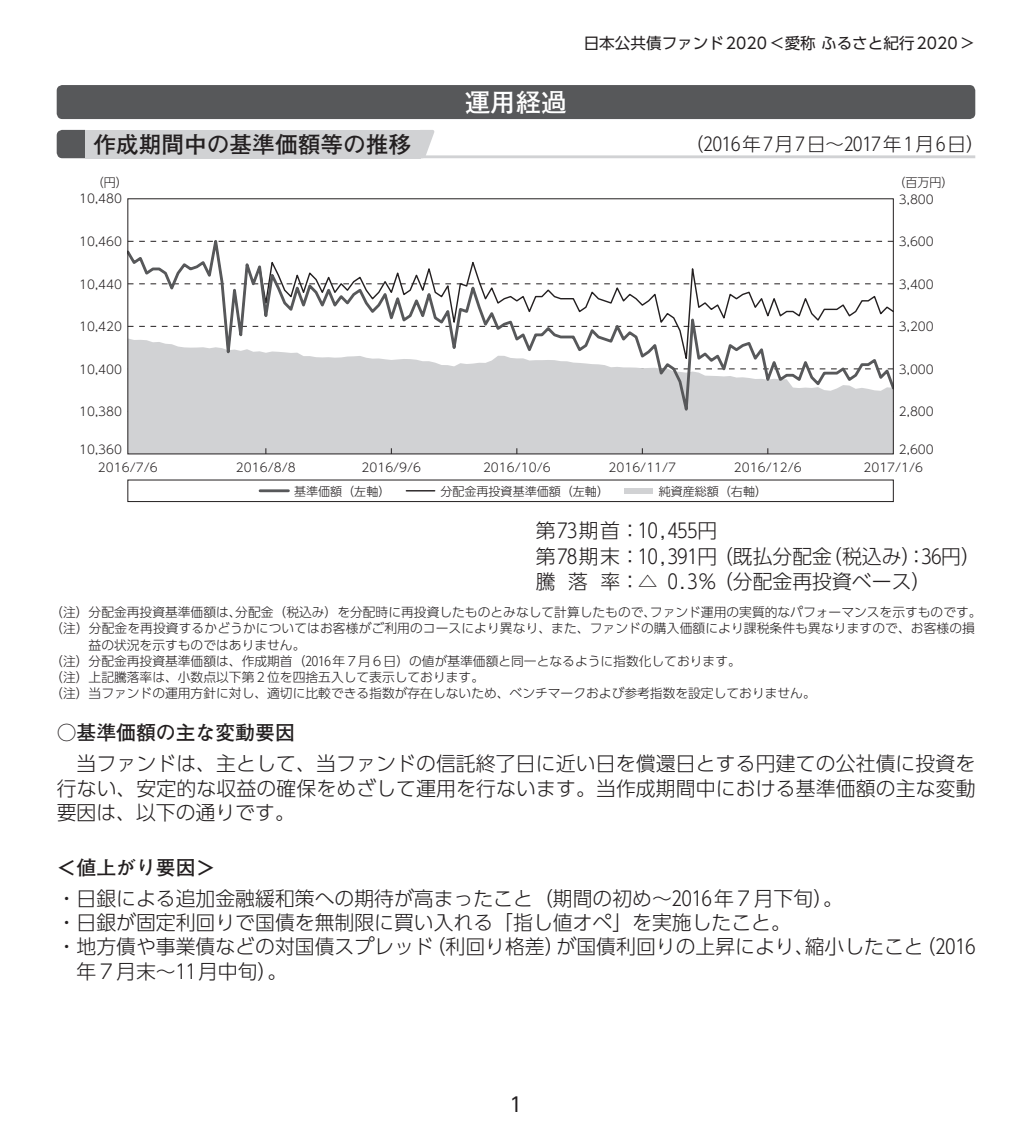
<style>
.page{position:relative;width:1032px;height:1134px;background:#fff}
.page>*{position:absolute;margin:0;border:0;box-sizing:border-box;transform-origin:0 0}
.t1{font:700 25.6px "Futo Go B101 Pro";color:#fff}
.t2{font:700 22.6px "Futo Go B101 Pro";color:#231f20}
.t3{font:300 19.8px/25.6px "UD Shin Go Pro";color:#231f20}
.t4{font:700 19.8px "Futo Go B101 Pro";color:#231f20}
.t5{font:19.8px "UD Shin Go Pro";color:#231f20}
.t6{font:300 18.4px "UD Shin Go Pro";letter-spacing:.125em;color:#231f20}
.t7{font:15.6px "UD Shin Go Pro";color:#231f20}
.t8{font:300 12.8px "UD Shin Go Pro";color:#231f20}
.t9{font:300 12px "UD Shin Go Pro";color:#231f20}
</style>
<div class="page">
<div style="left:57px;top:85px;width:918px;height:34px;background:#57585a;border-radius:6px"></div>
<hr style="left:85px;top:155px;width:890px;height:3px;background:#d1d2d4">
<svg style="left:57px;top:130px;width:28px;height:28px"></svg>
<div style="left:85px;top:130px;width:335px;height:28px;background:#d1d2d4"></div>
<svg style="left:420px;top:130px;width:15px;height:26px"></svg>
<div style="left:625px;top:488px;width:28px;height:6px;background:#d1d2d4"></div>
<hr style="left:260px;top:489px;width:28px;height:3px;background:#57585a">
<svg style="left:406px;top:490px;width:29px;height:1px"></svg>
<div style="left:128px;top:480px;width:765px;height:22px;border:1px solid #231f20"></div>
<div style="left:130px;top:429px;width:761px;height:23px;background:#d1d2d4"></div>
<svg style="left:130px;top:240px;width:761px;height:189px"></svg>
<h1 class="t1" style="left:465px;top:82px;width:104px">運用経過</h1>
<p class="t7" style="left:584px;top:31px;width:393px">日本公共債ファンド2020＜愛称 ふるさと紀行2020＞</p>
<h2 class="t2" style="left:94px;top:126px;width:319px">作成期間中の基準価額等の推移</h2>
<h3 class="t6" style="left:685px;top:129px;width:301px">（2016年7月7日～2017年1月6日）</h3>
<p class="t9" style="left:92px;top:172px;width:38px">（円）</p>
<p class="t9" style="left:893px;top:172px;width:62px">（百万円）</p>
<p class="t9" style="left:79px;top:189px;width:44px">10,480</p>
<p class="t9" style="left:899px;top:189px;width:36px">3,800</p>
<p class="t9" style="left:79px;top:232px;width:44px">10,460</p>
<p class="t9" style="left:899px;top:232px;width:36px">3,600</p>
<p class="t9" style="left:79px;top:274px;width:44px">10,440</p>
<p class="t9" style="left:899px;top:274px;width:36px">3,400</p>
<p class="t9" style="left:79px;top:317px;width:44px">10,420</p>
<p class="t9" style="left:899px;top:317px;width:36px">3,200</p>
<p class="t9" style="left:79px;top:359px;width:44px">10,400</p>
<p class="t9" style="left:899px;top:359px;width:36px">3,000</p>
<p class="t9" style="left:79px;top:402px;width:44px">10,380</p>
<p class="t9" style="left:899px;top:402px;width:36px">2,800</p>
<p class="t9" style="left:79px;top:440px;width:44px">10,360</p>
<p class="t9" style="left:899px;top:440px;width:36px">2,600</p>
<p class="t9" style="left:98px;top:458px;width:61px">2016/7/6</p>
<p class="t9" style="left:236px;top:458px;width:61px">2016/8/8</p>
<p class="t9" style="left:361px;top:458px;width:61px">2016/9/6</p>
<p class="t9" style="left:483px;top:458px;width:69px">2016/10/6</p>
<p class="t9" style="left:608px;top:458px;width:69px">2016/11/7</p>
<p class="t9" style="left:734px;top:458px;width:69px">2016/12/6</p>
<p class="t9" style="left:863px;top:458px;width:61px">2017/1/6</p>
<p class="t9" style="left:294px;top:481px;width:98px">基準価額（左軸）</p>
<p class="t9" style="left:440px;top:481px;width:170px">分配金再投資基準価額（左軸）</p>
<p class="t9" style="left:659px;top:481px;width:110px">純資産総額（右軸）</p>
<h3 class="t3" style="left:536px;top:517px;width:447px">第73期首：10,455円<br>第78期末：10,391円（既払分配金（税込み）：36円）騰 落 率：△ 0.3％（分配金再投資ベース）</h3>
<p class="t8" style="left:50px;top:602px;width:933px">（注）分配金再投資基準価額は、分配金（税込み）を分配時に再投資したものとみなして計算したもので、ファンド運用の実質的なパフォーマンスを示すものです。</p>
<p class="t8" style="left:50px;top:618px;width:926px">（注）分配金を再投資するかどうかについてはお客様がご利用のコースにより異なり、また、ファンドの購入価額により課税条件も異なりますので、お客様の損</p>
<p class="t8" style="left:89px;top:634px;width:218px">益の状況を示すものではありません。</p>
<p class="t8" style="left:50px;top:651px;width:692px">（注）分配金再投資基準価額は、作成期首（2016年7月6日）の値が基準価額と同一となるように指数化しております。</p>
<p class="t8" style="left:50px;top:667px;width:435px">（注）上記騰落率は、小数点以下第2位を四捨五入して表示しております。</p>
<p class="t8" style="left:50px;top:683px;width:767px">（注）当ファンドの運用方針に対し、適切に比較できる指数が存在しないため、ベンチマークおよび参考指数を設定しておりません。</p>
<h3 class="t4" style="left:57px;top:717px;width:240px">○基準価額の主な変動要因</h3>
<h3 class="t3" style="left:57px;top:751px;width:920px;line-height:24.4px;text-align:justify;text-indent:20px">当ファンドは、主として、当ファンドの信託終了日に近い日を償還日とする円建ての公社債に投資を行ない、安定的な収益の確保をめざして運用を行ないます。当作成期間中における基準価額の主な変動要因は、以下の通りです。</h3>
<h3 class="t4" style="left:57px;top:851px;width:160px">＜値上がり要因＞</h3>
<h3 class="t3" style="left:57px;top:884px;width:788px">・日銀による追加金融緩和策への期待が高まったこと（期間の初め～2016年7月下旬）。</h3>
<h3 class="t3" style="left:57px;top:909px;width:736px">・日銀が固定利回りで国債を無制限に買い入れる「指し値オペ」を実施したこと。</h3>
<h3 class="t3" style="left:57px;top:933px;width:920px">・地方債や事業債などの対国債スプレッド（利回り格差）が国債利回りの上昇により、縮小したこと（2016</h3>
<h3 class="t3" style="left:77px;top:958px;width:212px">年7月末～11月中旬）。</h3>
<h3 class="t5" style="left:509px;top:1088px;width:15px">1</h3>
</div>
